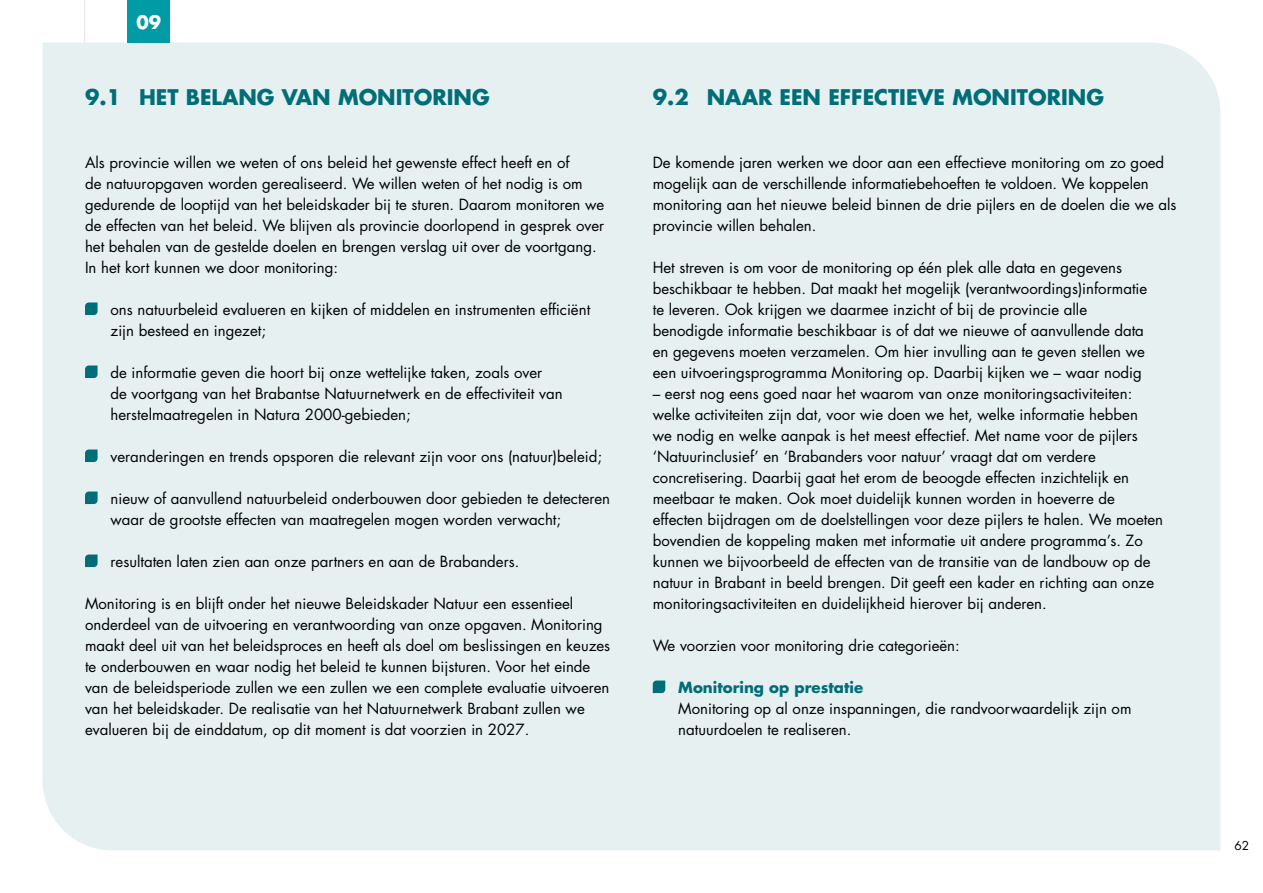
<style>
.page{position:relative;width:1263px;height:893px;background:#fff}
.page>*{position:absolute;margin:0;border:0;box-sizing:border-box;transform-origin:0 0}
.t1{font:700 21px "Futura Std";color:#006e78}
.t2{font:700 18px "Futura Std";color:#fff}
.t3{font:15px/21px "Futura Std";color:#000}
.t4{font:700 15px "Futura Std";color:#006e78}
.t5{font:12px "Futura Std";color:#000}
</style>
<div class="page">
<div style="left:43px;top:43px;width:1177px;height:807px;background:#e6f0f1"></div>
<hr style="left:84px;top:0;width:1px;height:43px;background:#e6e6e6">
<div style="left:128px;top:0;width:42px;height:43px;background:#009ba4"></div>
<svg style="left:85px;top:302px;width:13px;height:13px"></svg>
<svg style="left:85px;top:365px;width:13px;height:13px"></svg>
<svg style="left:85px;top:449px;width:13px;height:13px"></svg>
<svg style="left:85px;top:491px;width:13px;height:13px"></svg>
<svg style="left:85px;top:554px;width:13px;height:13px"></svg>
<svg style="left:653px;top:680px;width:12px;height:13px"></svg>
<p class="t2" style="left:136px;top:10px;width:26px">09</p>
<h1 class="t1" style="left:85px;top:83px;width:406px">9.1 HET BELANG VAN MONITORING</h1>
<p class="t3" style="left:85px;top:152px;width:521px">Als provincie willen we weten of ons beleid het gewenste effect heeft en of<br>de natuuropgaven worden gerealiseerd. We willen weten of het nodig is om gedurende de looptijd van het beleidskader bij te sturen. Daarom monitoren we de effecten van het beleid. We blijven als provincie doorlopend in gesprek over het behalen van de gestelde doelen en brengen verslag uit over de voortgang.<br>In het kort kunnen we door monitoring:</p>
<p class="t3" style="left:111px;top:299px;width:481px">ons natuurbeleid evalueren en kijken of middelen en instrumenten efficiënt zijn besteed en ingezet;</p>
<p class="t3" style="left:111px;top:362px;width:454px">de informatie geven die hoort bij onze wettelijke taken, zoals over<br>de voortgang van het Brabantse Natuurnetwerk en de effectiviteit van herstelmaatregelen in Natura 2000-gebieden;</p>
<p class="t3" style="left:111px;top:446px;width:493px">veranderingen en trends opsporen die relevant zijn voor ons (natuur)beleid;</p>
<p class="t3" style="left:111px;top:488px;width:501px">nieuw of aanvullend natuurbeleid onderbouwen door gebieden te detecteren waar de grootste effecten van maatregelen mogen worden verwacht;</p>
<p class="t3" style="left:111px;top:551px;width:410px">resultaten laten zien aan onze partners en aan de Brabanders.</p>
<p class="t3" style="left:85px;top:593px;width:527px">Monitoring is en blijft onder het nieuwe Beleidskader Natuur een essentieel onderdeel van de uitvoering en verantwoording van onze opgaven. Monitoring maakt deel uit van het beleidsproces en heeft als doel om beslissingen en keuzes te onderbouwen en waar nodig het beleid te kunnen bijsturen. Voor het einde van de beleidsperiode zullen we een zullen we een complete evaluatie uitvoeren van het beleidskader. De realisatie van het Natuurnetwerk Brabant zullen we evalueren bij de einddatum, op dit moment is dat voorzien in 2027.</p>
<h1 class="t1" style="left:653px;top:83px;width:453px">9.2 NAAR EEN EFFECTIEVE MONITORING</h1>
<p class="t3" style="left:653px;top:152px;width:525px">De komende jaren werken we door aan een effectieve monitoring om zo goed mogelijk aan de verschillende informatiebehoeften te voldoen. We koppelen monitoring aan het nieuwe beleid binnen de drie pijlers en de doelen die we als provincie willen behalen.</p>
<p class="t3" style="left:653px;top:257px;width:496px">Het streven is om voor de monitoring op één plek alle data en gegevens beschikbaar te hebben. Dat maakt het mogelijk (verantwoordings)informatie te leveren. Ook krijgen we daarmee inzicht of bij de provincie alle benodigde informatie beschikbaar is of dat we nieuwe of aanvullende data en gegevens moeten verzamelen. Om hier invulling aan te geven stellen we een uitvoeringsprogramma Monitoring op. Daarbij kijken we – waar nodig</p>
<p class="t3" style="left:653px;top:383px;width:512px">– eerst nog eens goed naar het waarom van onze monitoringsactiviteiten: welke activiteiten zijn dat, voor wie doen we het, welke informatie hebben<br>we nodig en welke aanpak is het meest effectief. Met name voor de pijlers ‘Natuurinclusief’ en ‘Brabanders voor natuur’ vraagt dat om verdere concretisering. Daarbij gaat het erom de beoogde effecten inzichtelijk en meetbaar te maken. Ook moet duidelijk kunnen worden in hoeverre de effecten bijdragen om de doelstellingen voor deze pijlers te halen. We moeten bovendien de koppeling maken met informatie uit andere programma’s. Zo kunnen we bijvoorbeeld de effecten van de transitie van de landbouw op de natuur in Brabant in beeld brengen. Dit geeft een kader en richting aan onze monitoringsactiviteiten en duidelijkheid hierover bij anderen.</p>
<p class="t3" style="left:653px;top:635px;width:309px">We voorzien voor monitoring drie categorieën:</p>
<p class="t4" style="left:678px;top:677px;width:186px">Monitoring op prestatie</p>
<p class="t3" style="left:678px;top:698px;width:455px">Monitoring op al onze inspanningen, die randvoorwaardelijk zijn om natuurdoelen te realiseren.</p>
<p class="t5" style="left:1234px;top:838px;width:16px">62</p>
</div>
